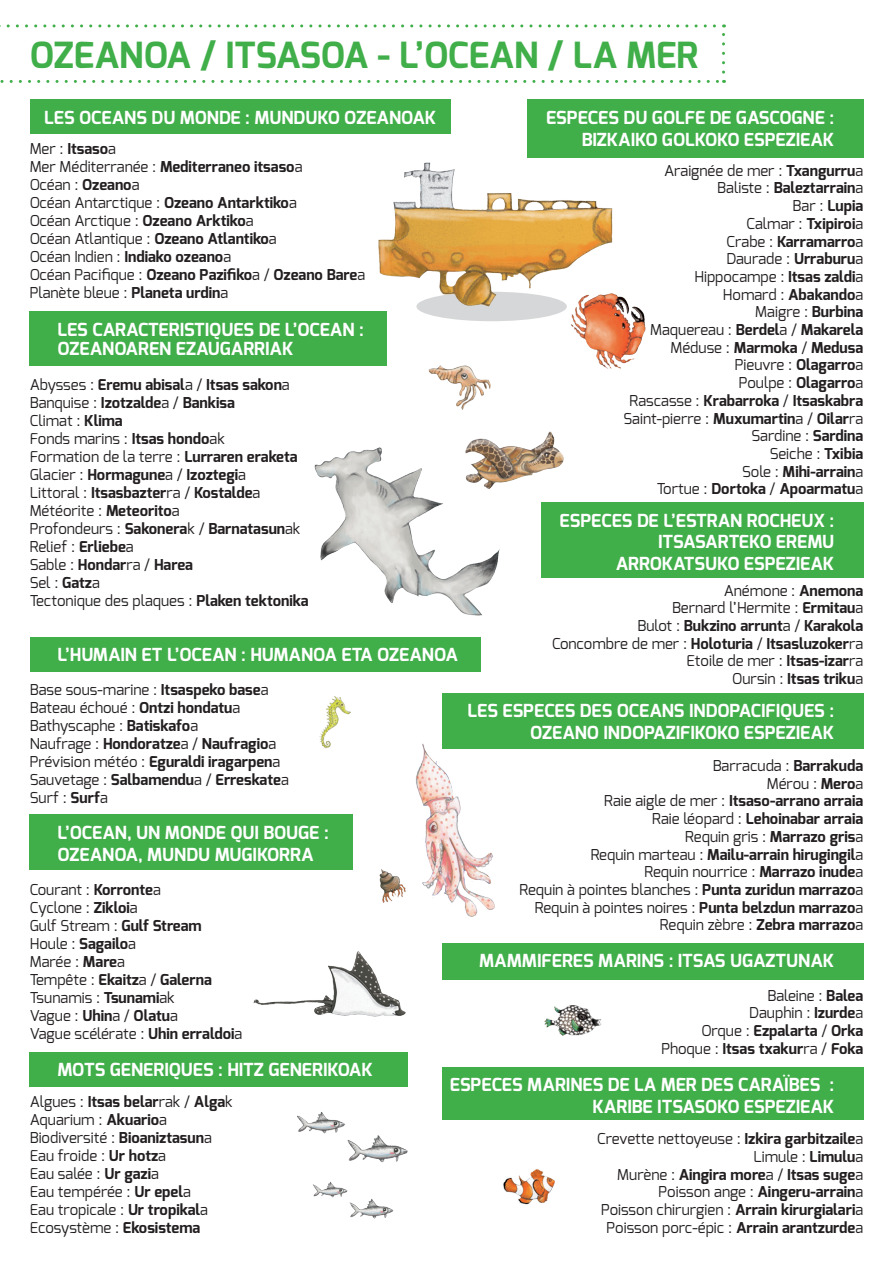
<style>
.page{position:relative;width:893px;height:1263px;background:#fff}
.page>*{position:absolute;margin:0;border:0;box-sizing:border-box;transform-origin:0 0}
.t1{font:700 36px "Exo";color:#40ae49}
.t2{font:700 18px/21.6px "Exo";color:#fff;text-align:right}
.t3{font:700 15px/17.7px "Exo";color:#231f20;text-align:right}
.t4{font:15px/18px "Exo";color:#231f20}
.s1{font-weight:700}
.s2{font-weight:400}
</style>
<div class="page">
<svg style="left:0;top:80px;width:724px;height:3px"></svg>
<svg style="left:722px;top:24px;width:3px;height:48px"></svg>
<svg style="left:0;top:24px;width:714px;height:3px"></svg>
<hr style="left:446px;top:0;width:1px;height:1263px;background:#fff">
<div style="left:30px;top:1052px;width:378px;height:35px;background:#40ae49"></div>
<div style="left:30px;top:99px;width:421px;height:35px;background:#40ae49"></div>
<div style="left:527px;top:100px;width:336px;height:58px;background:#40ae49"></div>
<div style="left:541px;top:503px;width:322px;height:75px;background:#40ae49"></div>
<div style="left:442px;top:693px;width:421px;height:55px;background:#40ae49"></div>
<div style="left:442px;top:943px;width:421px;height:36px;background:#40ae49"></div>
<div style="left:442px;top:1067px;width:421px;height:53px;background:#40ae49"></div>
<div style="left:30px;top:312px;width:357px;height:54px;background:#40ae49"></div>
<div style="left:30px;top:637px;width:450px;height:35px;background:#40ae49"></div>
<div style="left:30px;top:815px;width:323px;height:55px;background:#40ae49"></div>
<img style="left:315px;top:447px;width:185px;height:169px">
<img style="left:380px;top:869px;width:25px;height:33px">
<div style="left:416px;top:292px;width:151px;height:29px;background:#d6d7d9;border-radius:50%"></div>
<img style="left:378px;top:163px;width:235px;height:143px">
<img style="left:553px;top:294px;width:92px;height:75px">
<img style="left:254px;top:951px;width:152px;height:65px">
<img style="left:416px;top:744px;width:78px;height:172px">
<img style="left:320px;top:697px;width:31px;height:51px">
<img style="left:298px;top:1112px;width:110px;height:107px">
<img style="left:503px;top:1169px;width:51px;height:36px">
<img style="left:544px;top:1006px;width:58px;height:29px">
<img style="left:466px;top:432px;width:97px;height:56px">
<img style="left:429px;top:366px;width:61px;height:43px">
<h1 class="t1" style="left:30px;top:32px;width:670px">OZEANOA / ITSASOA - L’OCEAN / LA MER</h1>
<p class="t2" style="left:546px;top:107px;width:290px">ESPECES DU GOLFE DE GASCOGNE :<br>BIZKAIKO GOLKOKO ESPEZIEAK</p>
<p class="t2" style="left:44px;top:106px;width:393px">LES OCEANS DU MONDE : MUNDUKO OZEANOAK</p>
<p class="t4" style="left:30px;top:139px;width:337px">Mer : <span class="s1">Itsaso</span>a<br>Mer Méditerranée : <span class="s1">Mediterraneo itsaso</span>a<br>Océan : <span class="s1">Ozeano</span>a<br>Océan Antarctique : <span class="s1">Ozeano Antarktiko</span>a<br>Océan Arctique : <span class="s1">Ozeano Arktiko</span>a<br>Océan Atlantique : <span class="s1">Ozeano Atlantiko</span>a<br>Océan Indien : <span class="s1">Indiako ozeano</span>a<br>Océan Pacifique : <span class="s1">Ozeano Pazifiko</span>a / <span class="s1">Ozeano Bare</span>a<br>Planète bleue : <span class="s1">Planeta urdin</span>a</p>
<p class="t3" style="left:623px;top:161px;width:241px"><span class="s2">Araignée de mer :</span> Txangurru<span class="s2">a<br>Baliste :</span> Baleztarrain<span class="s2">a<br>Bar :</span> Lupia<br><span class="s2">Calmar :</span> Txipiroi<span class="s2">a<br>Crabe :</span> Karramarro<span class="s2">a<br>Daurade :</span> Urraburu<span class="s2">a<br>Hippocampe :</span> Itsas zaldi<span class="s2">a<br>Homard :</span> Abakando<span class="s2">a<br>Maigre :</span> Burbina<br><span class="s2">Maquereau :</span> Berdel<span class="s2">a /</span> Makarela<br><span class="s2">Méduse :</span> Marmoka <span class="s2">/</span> Medusa<br><span class="s2">Pieuvre :</span> Olagarro<span class="s2">a<br>Poulpe :</span> Olagarro<span class="s2">a<br>Rascasse :</span> Krabarroka <span class="s2">/</span> Itsaskabra<br><span class="s2">Saint-pierre :</span> Muxumartin<span class="s2">a /</span> Oilar<span class="s2">ra<br>Sardine :</span> Sardina<br><span class="s2">Seiche :</span> Txibia<br><span class="s2">Sole :</span> Mihi-arrain<span class="s2">a<br>Tortue :</span> Dortoka <span class="s2">/</span> Apoarmatu<span class="s2">a</span></p>
<p class="t2" style="left:57px;top:320px;width:308px;line-height:19.5px;text-align:left">LES CARACTERISTIQUES DE L’OCEAN :<br>OZEANOAREN EZAUGARRIAK</p>
<p class="t3" style="left:30px;top:375px;width:280px;text-align:left"><span class="s2">Abysses :</span> Eremu abisal<span class="s2">a /</span> Itsas sakon<span class="s2">a<br>Banquise :</span> Izotzalde<span class="s2">a /</span> Bankisa<br><span class="s2">Climat :</span> Klima<br><span class="s2">Fonds marins :</span> Itsas hondo<span class="s2">ak<br>Formation de la terre :</span> Lurraren eraketa<br><span class="s2">Glacier :</span> Hormagune<span class="s2">a /</span> Izoztegi<span class="s2">a<br>Littoral :</span> Itsasbazter<span class="s2">ra /</span> Kostalde<span class="s2">a<br>Météorite :</span> Meteorito<span class="s2">a<br>Profondeurs :</span> Sakonera<span class="s2">k /</span> Barnatasun<span class="s2">ak<br>Relief :</span> Erliebe<span class="s2">a<br>Sable :</span> Hondar<span class="s2">ra /</span> Harea<br><span class="s2">Sel :</span> Gatz<span class="s2">a<br>Tectonique des plaques :</span> Plaken tektonika</p>
<p class="t2" style="left:560px;top:509px;width:276px">ESPECES DE L’ESTRAN ROCHEUX :<br>ITSASARTEKO EREMU<br>ARROKATSUKO ESPEZIEAK</p>
<p class="t3" style="left:552px;top:581px;width:313px"><span class="s2">Anémone :</span> Anemona<br><span class="s2">Bernard l’Hermite :</span> Ermitau<span class="s2">a<br>Bulot :</span> Bukzino arrunt<span class="s2">a /</span> Karakola<br><span class="s2">Concombre de mer :</span> Holoturia <span class="s2">/</span> Itsasluzoker<span class="s2">ra<br>Etoile de mer :</span> Itsas-izar<span class="s2">ra<br>Oursin :</span> Itsas triku<span class="s2">a</span></p>
<p class="t2" style="left:57px;top:644px;width:402px">L’HUMAIN ET L’OCEAN : HUMANOA ETA OZEANOA</p>
<p class="t3" style="left:30px;top:680px;width:261px;text-align:left"><span class="s2">Base sous-marine :</span> Itsaspeko base<span class="s2">a<br>Bateau échoué :</span> Ontzi hondatu<span class="s2">a<br>Bathyscaphe :</span> Batiskafo<span class="s2">a<br>Naufrage :</span> Hondoratze<span class="s2">a /</span> Naufragio<span class="s2">a<br>Prévision météo :</span> Eguraldi iragarpen<span class="s2">a<br>Sauvetage :</span> Salbamendu<span class="s2">a /</span> Erreskate<span class="s2">a<br>Surf :</span> Surf<span class="s2">a</span></p>
<p class="t2" style="left:467px;top:700px;width:368px">LES ESPECES DES OCEANS INDOPACIFIQUES :<br>OZEANO INDOPAZIFIKOKO ESPEZIEAK</p>
<p class="t4" style="left:519px;top:757px;width:345px;text-align:right">Barracuda : <span class="s1">Barrakuda<br></span>Mérou : <span class="s1">Mero</span>a<br>Raie aigle de mer : <span class="s1">Itsaso-arrano arraia<br></span>Raie léopard : <span class="s1">Lehoinabar arraia<br></span>Requin gris : <span class="s1">Marrazo gris</span>a<br>Requin marteau : <span class="s1">Mailu-arrain hirugingil</span>a<br>Requin nourrice : <span class="s1">Marrazo inude</span>a<br>Requin à pointes blanches : <span class="s1">Punta zuridun marrazo</span>a Requin à pointes noires : <span class="s1">Punta belzdun marrazo</span>a Requin zèbre : <span class="s1">Zebra marrazo</span>a</p>
<p class="t2" style="left:57px;top:822px;width:273px;text-align:left">L’OCEAN, UN MONDE QUI BOUGE :<br>OZEANOA, MUNDU MUGIKORRA</p>
<p class="t4" style="left:30px;top:880px;width:214px">Courant : <span class="s1">Korronte</span>a<br>Cyclone : <span class="s1">Zikloi</span>a<br>Gulf Stream : <span class="s1">Gulf Stream<br></span>Houle : <span class="s1">Sagailo</span>a<br>Marée : <span class="s1">Mare</span>a<br>Tempête : <span class="s1">Ekaitz</span>a / <span class="s1">Galerna<br></span>Tsunamis : <span class="s1">Tsunami</span>ak<br>Vague : <span class="s1">Uhin</span>a / <span class="s1">Olatu</span>a<br>Vague scélérate : <span class="s1">Uhin erraldoi</span>a</p>
<p class="t2" style="left:479px;top:950px;width:357px">MAMMIFERES MARINS : ITSAS UGAZTUNAK</p>
<p class="t3" style="left:661px;top:986px;width:203px"><span class="s2">Baleine :</span> Balea<br><span class="s2">Dauphin :</span> Izurde<span class="s2">a<br>Orque :</span> Ezpalarta <span class="s2">/</span> Orka<br><span class="s2">Phoque :</span> Itsas txakur<span class="s2">ra /</span> Foka</p>
<p class="t2" style="left:57px;top:1059px;width:317px">MOTS GENERIQUES : HITZ GENERIKOAK</p>
<p class="t4" style="left:30px;top:1092px;width:204px">Algues : <span class="s1">Itsas belar</span>rak / <span class="s1">Alga</span>k<br>Aquarium : <span class="s1">Akuario</span>a<br>Biodiversité : <span class="s1">Bioaniztasun</span>a<br>Eau froide : <span class="s1">Ur hotz</span>a<br>Eau salée : <span class="s1">Ur gazi</span>a<br>Eau tempérée : <span class="s1">Ur epel</span>a<br>Eau tropicale : <span class="s1">Ur tropikal</span>a<br>Ecosystème : <span class="s1">Ekosistema</span></p>
<p class="t2" style="left:450px;top:1074px;width:386px">ESPECES MARINES DE LA MER DES CARAÏBES :<br>KARIBE ITSASOKO ESPEZIEAK</p>
<p class="t3" style="left:597px;top:1130px;width:268px"><span class="s2">Crevette nettoyeuse :</span> Izkira garbitzaile<span class="s2">a Limule :</span> Limulu<span class="s2">a<br>Murène :</span> Aingira more<span class="s2">a /</span> Itsas suge<span class="s2">a Poisson ange :</span> Aingeru-arrain<span class="s2">a<br>Poisson chirurgien :</span> Arrain kirurgialari<span class="s2">a Poisson porc-épic :</span> Arrain arantzurde<span class="s2">a</span></p>
</div>
